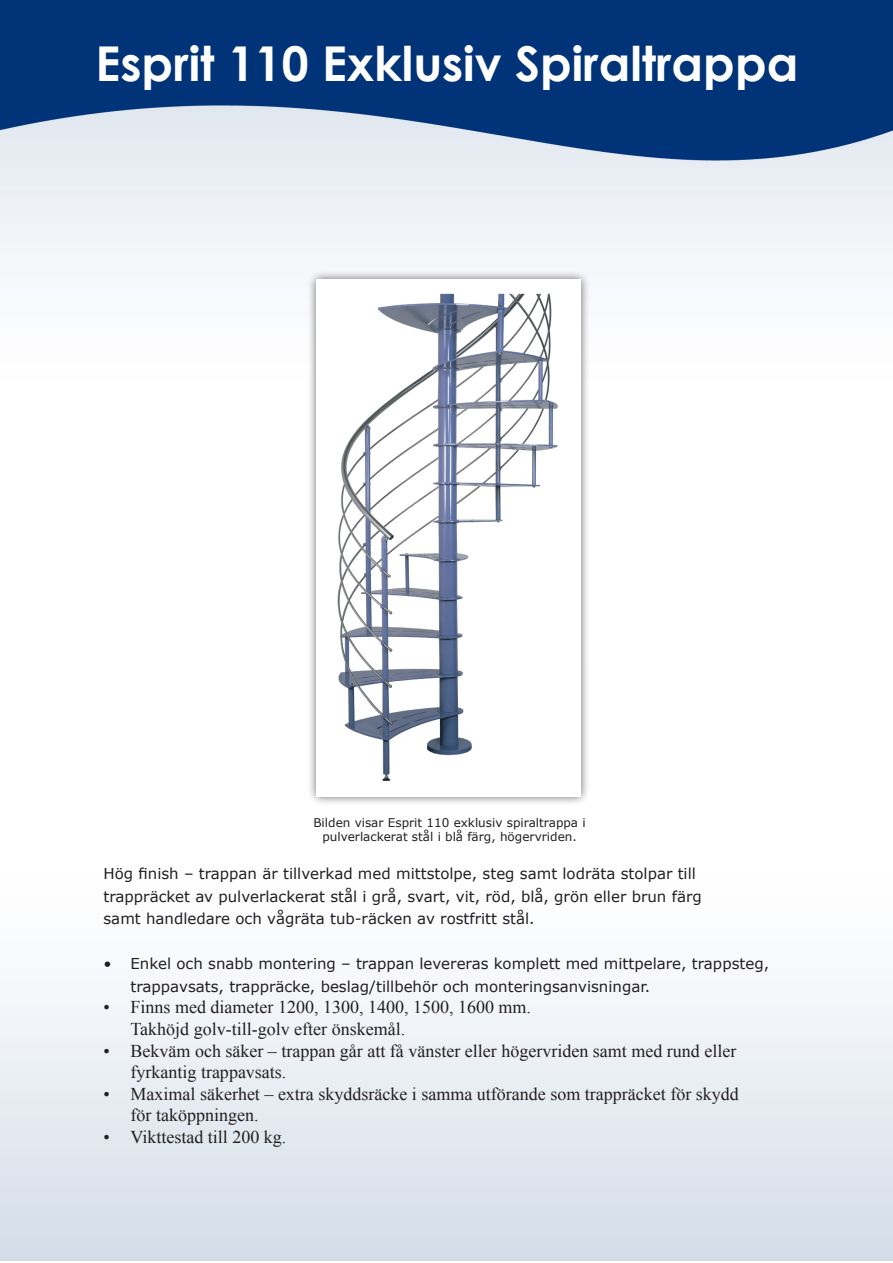
<style>
.page{position:relative;width:893px;height:1263px;background:#fff}
.page>*{position:absolute;margin:0;border:0;box-sizing:border-box;transform-origin:0 0}
.t1{font:700 48px "Century Gothic";color:#fff}
.t2{font:18px/21.6px "Times New Roman";color:#231f20}
.t3{font:15px/22.5px "Verdana";color:#231f20}
.t4{font:12px/13.5px "Verdana";color:#231f20;text-align:center}
</style>
<div class="page">
<img style="left:0;top:0;width:893px;height:1260px">
<div style="left:307px;top:270px;width:283px;height:536px;background:#231f20;opacity:.75"></div>
<img style="left:317px;top:280px;width:263px;height:516px">
<p class="t1" style="left:96px;top:33px;width:704px">Esprit 110 Exklusiv Spiraltrappa</p>
<p class="t4" style="left:313px;top:816px;width:274px">Bilden visar Esprit 110 exklusiv spiraltrappa i pulverlackerat stål i blå färg, högervriden.</p>
<p class="t3" style="left:104px;top:862px;width:594px">Hög finish – trappan är tillverkad med mittstolpe, steg samt lodräta stolpar till</p>
<p class="t3" style="left:104px;top:885px;width:600px">trappräcket av pulverlackerat stål i grå, svart, vit, röd, blå, grön eller brun färg</p>
<p class="t3" style="left:104px;top:907px;width:433px">samt handledare och vågräta tub-räcken av rostfritt stål.</p>
<p class="t3" style="left:130px;top:952px;width:640px;text-indent:-27px">• Enkel och snabb montering – trappan levereras komplett med mittpelare, trappsteg, trappavsats, trappräcke, beslag/tillbehör och monteringsanvisningar.</p>
<p class="t2" style="left:130px;top:996px;width:402px;text-indent:-27px">• Finns med diameter 1200, 1300, 1400, 1500, 1600 mm.<br>Takhöjd golv-till-golv efter önskemål.</p>
<p class="t2" style="left:130px;top:1039px;width:607px;text-indent:-27px">• Bekväm och säker – trappan går att få vänster eller högervriden samt med rund eller fyrkantig trappavsats.</p>
<p class="t2" style="left:130px;top:1083px;width:610px;text-indent:-27px">• Maximal säkerhet – extra skyddsräcke i samma utförande som trappräcket för skydd för taköppningen.</p>
<p class="t2" style="left:104px;top:1126px;width:184px">• Vikttestad till 200 kg.</p>
</div>
